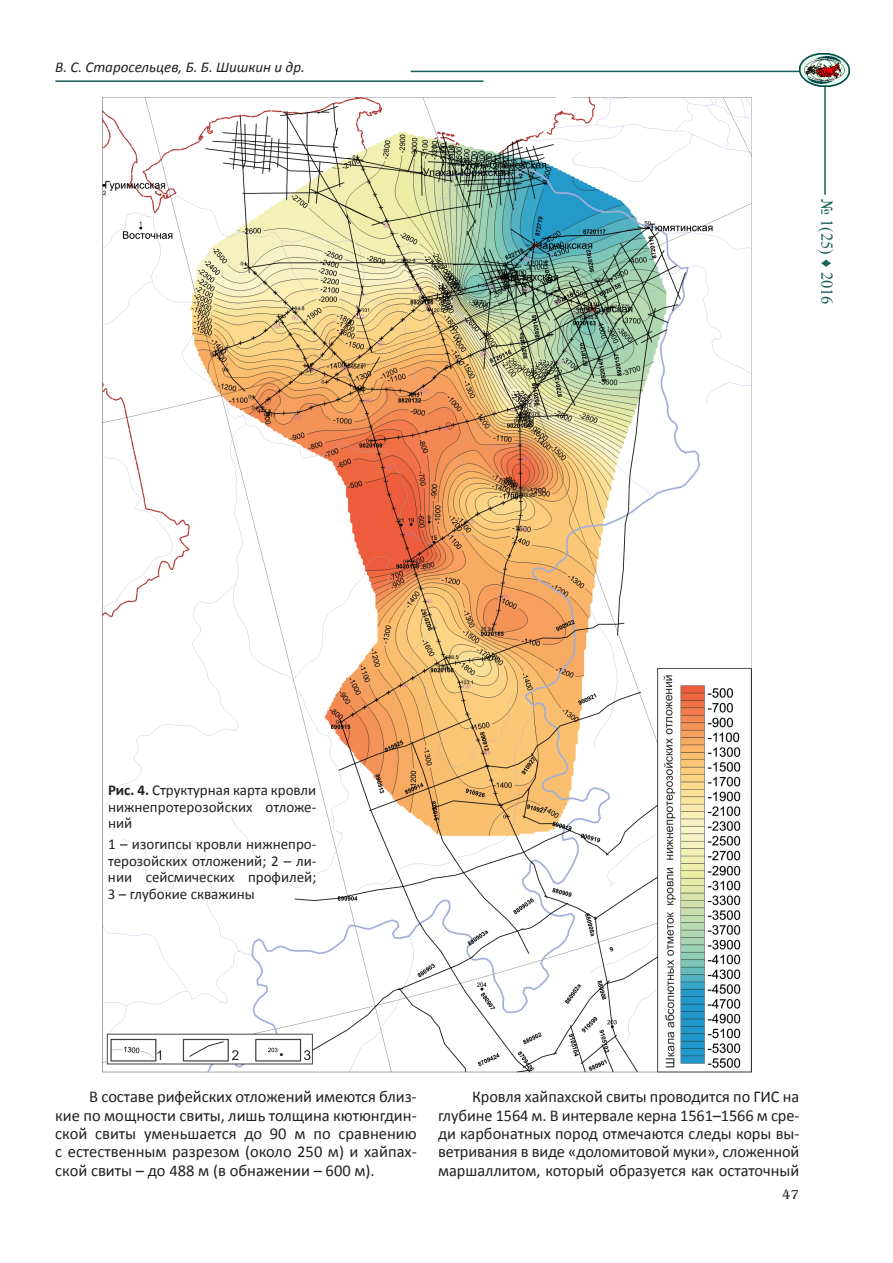
<style>
.page{position:relative;width:893px;height:1263px;background:#fff}
.page>*{position:absolute;margin:0;border:0;box-sizing:border-box;transform-origin:0 0}
.t1{font:16.5px/18.3px "Calibri";color:#231f20;text-align:justify}
.t2{font:16.5px "Times New Roman";color:#195f59}
.t3{font:15px/16.5px "Calibri";color:#231f20;text-align:justify}
.t4{font:italic 15px "Calibri";color:#231f20}
.t5{font:13.5px "AG Benguiat";color:#231f20}
.s1{font-weight:700}
</style>
<div class="page">
<hr style="left:824px;top:79px;width:2px;height:116px;background:#195f59">
<hr style="left:411px;top:71px;width:413px;height:1px;background:#195f59">
<hr style="left:55px;top:80px;width:428px;height:2px;background:#195f59">
<img style="left:799px;top:54px;width:51px;height:32px">
<img style="left:103px;top:98px;width:649px;height:974px">
<p class="t4" style="left:55px;top:58px;width:251px">В. С. Старосельцев, Б. Б. Шишкин и др.</p>
<p class="t2" style="left:838px;top:199px;width:107px;rotate:90deg">№ 1(25) ♦ 2016</p>
<p class="t3" style="left:108px;top:781px;width:210px"><span class="s1">Рис. 4.</span> Структурная карта кровли нижнепротерозойских отложе&shy;ний</p>
<p class="t3" style="left:108px;top:835px;width:210px">1 – изогипсы кровли нижнепро&shy;терозойских отложений; 2 – ли&shy;нии сейсмических профилей; 3 – глубокие скважины</p>
<p class="t1" style="left:55px;top:1087px;width:363px;text-indent:34px">В составе рифейских отложений имеются близ&shy;кие по мощности свиты, лишь толщина кютюнгдин&shy;ской свиты уменьшается до 90 м по сравнению с естественным разрезом (около 250 м) и хайпах&shy;ской свиты – до 488 м (в обнажении – 600 м).</p>
<p class="t1" style="left:438px;top:1087px;width:363px;text-indent:34px">Кровля хайпахской свиты проводится по ГИС на глубине 1564 м. В интервале керна 1561–1566 м сре&shy;ди карбонатных пород отмечаются следы коры вы&shy;ветривания в виде «доломитовой муки», сложенной маршаллитом, который образуется как остаточный</p>
<p class="t5" style="left:782px;top:1187px;width:19px">47</p>
</div>
